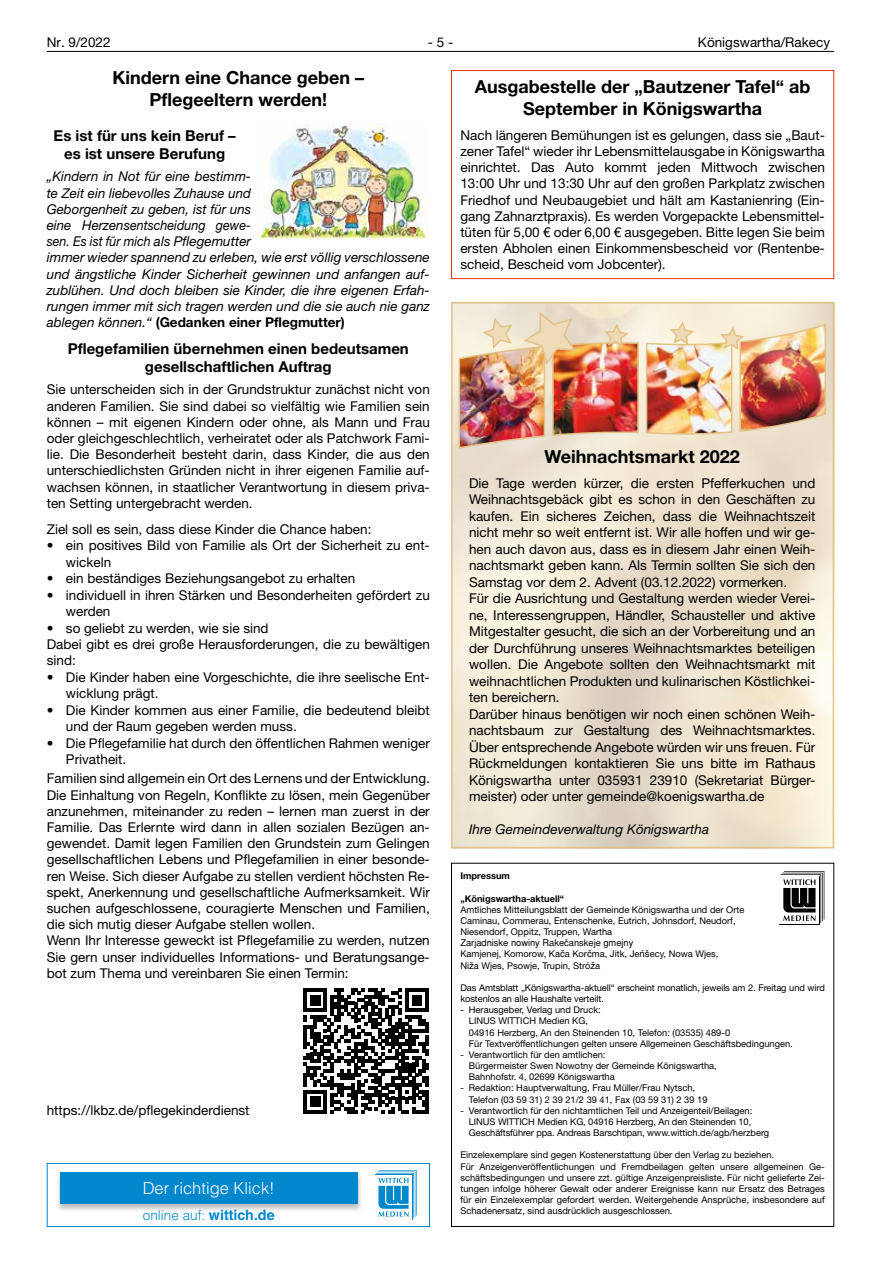
<style>
.page{position:relative;width:881px;height:1263px;background:#fff}
.page>*{position:absolute;margin:0;border:0;box-sizing:border-box;transform-origin:0 0}
.t1{font:700 18px/21.6px "Helvetica Neue LT";color:#000;text-align:center}
.t2{font:300 16.5px "Helvetica LT";color:#fff}
.t3{font:700 15px/18px "Helvetica Neue LT";color:#000;text-align:center}
.t4{font:13.5px/16.2px "Helvetica Neue LT";color:#000}
.t5{font:italic 13.5px/16.2px "Helvetica Neue LT";color:#000}
.t6{font:300 13.5px "Helvetica LT";color:#0087cc}
.t7{font:9.3px/11.1px "Helvetica Neue LT";color:#000}
.t8{font:9.3px "H Accents";color:#000}
.t9{font:700 9.3px "Helvetica Neue LT";color:#000}
.s1{font-weight:700;font-style:normal}
.s2{font-family:"H Central"}
.s3{font-weight:700;font-size:14.25px}
</style>
<div class="page">
<hr style="left:47px;top:51px;width:786px;height:1px;background:#000">
<div style="left:451px;top:302px;width:382px;height:546px;border:2px solid #e2c287"></div>
<div style="left:451px;top:70px;width:382px;height:209px;border:1px solid #e63312"></div>
<svg style="left:303px;top:988px;width:126px;height:126px"></svg>
<hr style="left:425px;top:1076px;width:4px;height:10px;background:#000">
<hr style="left:425px;top:1090px;width:4px;height:24px;background:#000">
<img style="left:258px;top:123px;width:170px;height:116px">
<img style="left:457px;top:307px;width:369px;height:143px">
<div style="left:451px;top:863px;width:382px;height:364px;border:1px solid #000"></div>
<svg style="left:780px;top:871px;width:44px;height:52px"></svg>
<div style="left:47px;top:1163px;width:382px;height:64px;border:1px solid #0087cc"></div>
<div style="left:56px;top:1171px;width:307px;height:41px;background:#000;opacity:.26"></div>
<div style="left:60px;top:1172px;width:297px;height:31px;background:#0087cc"></div>
<svg style="left:376px;top:1170px;width:40px;height:48px"></svg>
<p class="t4" style="left:47px;top:34px;width:65px">Nr. 9/2022</p>
<p class="t4" style="left:427px;top:34px;width:27px">- 5 -</p>
<p class="t4" style="left:697px;top:34px;width:133px">Königswartha/Rakecy</p>
<h1 class="t1" style="left:474px;top:76px;width:337px">Ausgabestelle der „Bautzener Tafel“ ab<br>September in Königswartha</h1>
<p class="t4" style="left:460px;top:127px;width:366px;text-align:justify">Nach längeren Bemühungen ist es gelungen, dass sie „Baut&shy;zener Tafel“ wieder ihr Lebensmittelausgabe in Königswartha einrichtet. Das Auto kommt jeden Mittwoch zwischen 13:00 Uhr und 13:30 Uhr auf den großen Parkplatz zwischen Friedhof und Neubaugebiet und hält am Kastanienring (Ein&shy;gang Zahnarztpraxis). Es werden Vorgepackte Lebensmittel&shy;tüten für 5,00 € oder 6,00 € ausgegeben. Bitte legen Sie beim ersten Abholen einen Einkommensbescheid vor (Rentenbe&shy;scheid, Bescheid vom Jobcenter).</p>
<h1 class="t1" style="left:112px;top:67px;width:253px">Kindern eine Chance geben –<br>Pflegeeltern werden!</h1>
<p class="t3" style="left:54px;top:126px;width:183px">Es ist für uns kein Beruf – es ist unsere Berufung</p>
<p class="t5" style="left:47px;top:168px;width:384px">„Kindern in Not für eine bestimm-<br>te Zeit ein liebevolles Zuhause und<br>Geborgenheit zu geben, ist für uns<br>eine Herzensentscheidung gewe-<br>sen. Es ist für mich als Pflegemutter<br>immer wieder spannend zu erleben, wie erst völlig verschlossene und ängstliche Kinder Sicherheit gewinnen und anfangen auf&shy;zublühen. Und doch bleiben sie Kinder, die ihre eigenen Erfah&shy;rungen immer mit sich tragen werden und die sie auch nie ganz ablegen können.“ <span class="s1">(Gedanken einer Pflegmutter)</span></p>
<p class="t3" style="left:68px;top:339px;width:342px">Pflegefamilien übernehmen einen bedeutsamen gesellschaftlichen Auftrag</p>
<p class="t4" style="left:47px;top:381px;width:384px;text-align:justify">Sie unterscheiden sich in der Grundstruktur zunächst nicht von anderen Familien. Sie sind dabei so vielfältig wie Familien sein können – mit eigenen Kindern oder ohne, als Mann und Frau oder gleichgeschlechtlich, verheiratet oder als Patchwork Fami&shy;lie. Die Besonderheit besteht darin, dass Kinder, die aus den unterschiedlichsten Gründen nicht in ihrer eigenen Familie auf&shy;wachsen können, in staatlicher Verantwortung in diesem priva&shy;ten Setting untergebracht werden.</p>
<p class="t4" style="left:47px;top:521px;width:326px">Ziel soll es sein, dass diese Kinder die Chance haben:</p>
<p class="t4" style="left:66px;top:537px;width:365px;text-indent:-19px">• ein positives Bild von Familie als Ort der Sicherheit zu ent&shy;wickeln</p>
<p class="t4" style="left:47px;top:570px;width:310px">• ein beständiges Beziehungsangebot zu erhalten</p>
<p class="t4" style="left:66px;top:587px;width:365px;text-indent:-19px">• individuell in ihren Stärken und Besonderheiten gefördert zu werden</p>
<p class="t4" style="left:47px;top:619px;width:384px">• so geliebt zu werden, wie sie sind<br>Dabei gibt es drei große Herausforderungen, die zu bewältigen sind:</p>
<p class="t4" style="left:66px;top:669px;width:365px;text-indent:-19px">• Die Kinder haben eine Vorgeschichte, die ihre seelische Ent&shy;wicklung prägt.</p>
<p class="t4" style="left:66px;top:702px;width:365px;text-indent:-19px">• Die Kinder kommen aus einer Familie, die bedeutend bleibt und der Raum gegeben werden muss.</p>
<p class="t4" style="left:66px;top:734px;width:365px;text-indent:-19px">• Die Pflegefamilie hat durch den öffentlichen Rahmen weniger<br>Privatheit.</p>
<p class="t4" style="left:47px;top:770px;width:384px">Familien sind allgemein ein Ort des Lernens und der Entwicklung.<br>Die Einhaltung von Regeln, Konflikte zu lösen, mein Gegenüber anzunehmen, miteinander zu reden – lernen man zuerst in der Familie. Das Erlernte wird dann in allen sozialen Bezügen an&shy;gewendet. Damit legen Familien den Grundstein zum Gelingen gesellschaftlichen Lebens und Pflegefamilien in einer besonde&shy;ren Weise. Sich dieser Aufgabe zu stellen verdient höchsten Re&shy;spekt, Anerkennung und gesellschaftliche Aufmerksamkeit. Wir suchen aufgeschlossene, couragierte Menschen und Familien, die sich mutig dieser Aufgabe stellen wollen.<br>Wenn Ihr Interesse geweckt ist Pflegefamilie zu werden, nutzen Sie gern unser individuelles Informations- und Beratungsange&shy;bot zum Thema und vereinbaren Sie einen Termin:</p>
<h1 class="t1" style="left:544px;top:445px;width:197px">Weihnachtsmarkt 2022</h1>
<p class="t4" style="left:469px;top:475px;width:348px">Die Tage werden kürzer, die ersten Pfefferkuchen und Weihnachtsgebäck gibt es schon in den Geschäften zu kaufen. Ein sicheres Zeichen, dass die Weihnachtszeit nicht mehr so weit entfernt ist. Wir alle hoffen und wir ge&shy;hen auch davon aus, dass es in diesem Jahr einen Weih&shy;nachtsmarkt geben kann. Als Termin sollten Sie sich den Samstag vor dem 2. Advent (03.12.2022) vormerken.<br>Für die Ausrichtung und Gestaltung werden wieder Verei&shy;ne, Interessengruppen, Händler, Schausteller und aktive Mitgestalter gesucht, die sich an der Vorbereitung und an der Durchführung unseres Weihnachtsmarktes beteiligen wollen. Die Angebote sollten den Weihnachtsmarkt mit weihnachtlichen Produkten und kulinarischen Köstlichkei&shy;ten bereichern.<br>Darüber hinaus benötigen wir noch einen schönen Weih&shy;nachtsbaum zur Gestaltung des Weihnachtsmarktes.<br>Über entsprechende Angebote würden wir uns freuen. Für Rückmeldungen kontaktieren Sie uns bitte im Rathaus Königswartha unter 035931 23910 (Sekretariat Bürger&shy;meister) oder unter gemeinde@koenigswartha.de</p>
<p class="t5" style="left:469px;top:821px;width:241px">Ihre Gemeindeverwaltung Königswartha</p>
<p class="t9" style="left:460px;top:870px;width:51px">Impressum</p>
<p class="t9" style="left:460px;top:893px;width:105px">„Königswartha-aktuell“</p>
<p class="t7" style="left:460px;top:904px;width:285px">Amtliches Mitteilungsblatt der Gemeinde Königswartha und der Orte<br>Caminau, Commerau, Entenschenke, Eutrich, Johnsdorf, Neudorf,<br>Niesendorf, Oppitz, Truppen, Wartha</p>
<p class="t8" style="left:460px;top:937px;width:174px">Zarjadniske nowiny Rakecˇanskeje gmejny</p>
<p class="t7" style="left:460px;top:948px;width:259px">Kamjenej, Komorow, Ka<span class="s2">ã</span>a Kor<span class="s2">ã</span>ma, Jitk, Je<span class="s2">ƒ‰</span>ecy, Nowa Wjes,<br>Ni<span class="s2">Ï</span>a Wjes, Psowje, Trupin, Stró<span class="s2">Ï</span>a</p>
<p class="t7" style="left:460px;top:982px;width:366px">Das Amtsblatt „Königswartha-aktuell“ erscheint monatlich, jeweils am 2. Freitag und wird kostenlos an alle Haushalte verteilt.</p>
<p class="t7" style="left:468px;top:1004px;width:325px;text-indent:-9px">- Herausgeber, Verlag und Druck:<br>LINUS WITTICH Medien KG,<br>04916 Herzberg, An den Steinenden 10, Telefon: (03535) 489-0<br>Für Textveröffentlichungen gelten unsere Allgemeinen Geschäftsbedingungen.</p>
<p class="t7" style="left:468px;top:1049px;width:249px;text-indent:-9px">- Verantwortlich für den amtlichen:<br>Bürgermeister Swen Nowotny der Gemeinde Königswartha,<br>Bahnhofstr. 4, 02699 Königswartha</p>
<p class="t7" style="left:468px;top:1082px;width:240px;text-indent:-9px">- Redaktion: Hauptverwaltung, Frau Müller/Frau Nytsch,<br>Telefon (03 59 31) 2 39 21/2 39 41, Fax (03 59 31) 2 39 19</p>
<p class="t7" style="left:468px;top:1105px;width:302px;text-indent:-9px">- Verantwortlich für den nichtamtlichen Teil und Anzeigenteil/Beilagen:<br>LINUS WITTICH Medien KG, 04916 Herzberg, An den Steinenden 10,<br>Geschäftsführer ppa. Andreas Barschtipan, www.wittich.de/agb/herzberg</p>
<p class="t7" style="left:460px;top:1149px;width:366px">Einzelexemplare sind gegen Kostenerstattung über den Verlag zu beziehen.<br>Für Anzeigenveröffentlichungen und Fremdbeilagen gelten unsere allgemeinen Ge&shy;schäftsbedingungen und unsere zzt. gültige Anzeigenpreisliste. Für nicht gelieferte Zei&shy;tungen infolge höherer Gewalt oder anderer Ereignisse kann nur Ersatz des Betrages für ein Einzelexemplar gefordert werden. Weitergehende Ansprüche, insbesondere auf Schadenersatz, sind ausdrücklich ausgeschlossen.</p>
<p class="t4" style="left:47px;top:1101px;width:204px">https://lkbz.de/pflegekinderdienst</p>
<p class="t2" style="left:143px;top:1178px;width:134px">Der richtige Klick!</p>
<p class="t6" style="left:143px;top:1206px;width:133px">online auf: <span class="s3">wittich.de</span></p>
</div>
